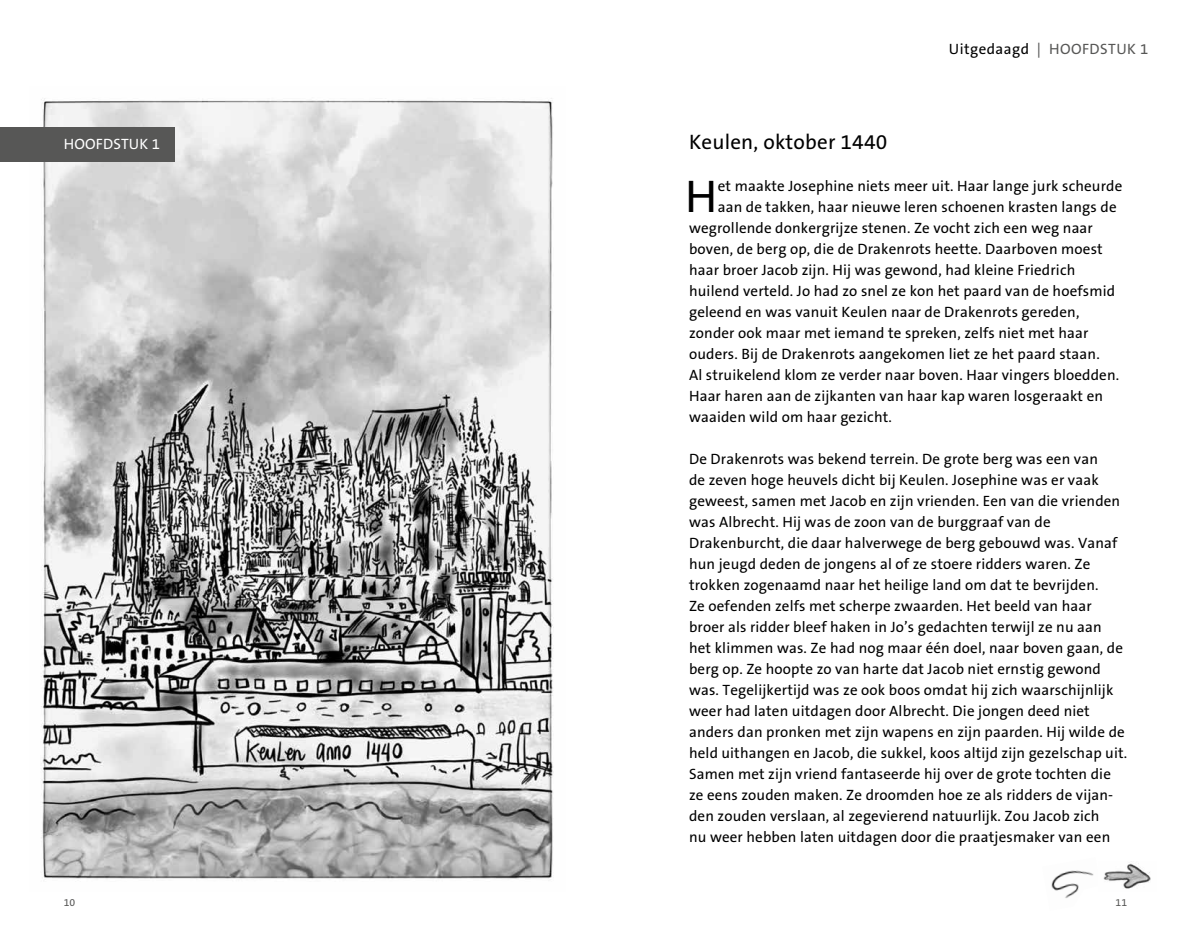
<style>
.page{position:relative;width:1191px;height:936px;background:#fff}
.page>*{position:absolute;margin:0;border:0;box-sizing:border-box;transform-origin:0 0}
.t1{font:46.05px "The Sans B5 Plain";color:#000}
.t2{font:21px "The Sans B5 Plain";letter-spacing:.01em;color:#000}
.t3{font:15px/21px "The Sans B5 Plain";letter-spacing:.01em;color:#000}
.t4{font:15px "The Sans B5 Plain";letter-spacing:.03em;color:#575756}
.t5{font:15px "The Sans B5 Plain";letter-spacing:.01em;color:#fff}
.t6{font:10.5px "The Sans B5 Plain";color:#575756}
.s1{color:#000}
</style>
<div class="page">
<img style="left:30px;top:98px;width:524px;height:781px">
<div style="left:0;top:128px;width:174px;height:34px;background:#575756"></div>
<img style="left:1051px;top:870px;width:43px;height:28px">
<img style="left:1103px;top:863px;width:48px;height:26px">
<p class="t5" style="left:64px;top:136px;width:98px">HOOFDSTUK 1</p>
<p class="t4" style="left:949px;top:41px;width:201px"><span class="s1">Uitgedaagd</span> | HOOFDSTUK 1</p>
<h2 class="t2" style="left:689px;top:131px;width:200px">Keulen, oktober 1440</h2>
<h1 class="t1" style="left:685px;top:172px;width:34px">H</h1>
<p class="t3" style="left:718px;top:176px;width:406px">et maakte Josephine niets meer uit. Haar lange jurk scheurde</p>
<p class="t3" style="left:718px;top:197px;width:400px">aan de takken, haar nieuwe leren schoenen krasten langs de</p>
<p class="t3" style="left:689px;top:218px;width:405px">wegrollende donkergrijze stenen. Ze vocht zich een weg naar</p>
<p class="t3" style="left:689px;top:239px;width:415px">boven, de berg op, die de Drakenrots heette. Daarboven moest</p>
<p class="t3" style="left:689px;top:260px;width:388px">haar broer Jacob zijn. Hij was gewond, had kleine Friedrich</p>
<p class="t3" style="left:689px;top:281px;width:427px">huilend verteld. Jo had zo snel ze kon het paard van de hoefsmid</p>
<p class="t3" style="left:689px;top:302px;width:392px">geleend en was vanuit Keulen naar de Drakenrots gereden,</p>
<p class="t3" style="left:689px;top:323px;width:401px">zonder ook maar met iemand te spreken, zelfs niet met haar</p>
<p class="t3" style="left:689px;top:344px;width:412px">ouders. Bij de Drakenrots aangekomen liet ze het paard staan.</p>
<p class="t3" style="left:689px;top:365px;width:432px">Al struikelend klom ze verder naar boven. Haar vingers bloedden.</p>
<p class="t3" style="left:689px;top:386px;width:415px">Haar haren aan de zijkanten van haar kap waren losgeraakt en</p>
<p class="t3" style="left:689px;top:407px;width:204px">waaiden wild om haar gezicht.</p>
<p class="t3" style="left:689px;top:449px;width:439px">De Drakenrots was bekend terrein. De grote berg was een van<br>de zeven hoge heuvels dicht bij Keulen. Josephine was er vaak geweest, samen met Jacob en zijn vrienden. Een van die vrienden was Albrecht. Hij was de zoon van de burggraaf van de Drakenburcht, die daar halverwege de berg gebouwd was. Vanaf hun jeugd deden de jongens al of ze stoere ridders waren. Ze trokken zogenaamd naar het heilige land om dat te bevrijden.<br>Ze oefenden zelfs met scherpe zwaarden. Het beeld van haar broer als ridder bleef haken in Jo’s gedachten terwijl ze nu aan het klimmen was. Ze had nog maar één doel, naar boven gaan, de berg op. Ze hoopte zo van harte dat Jacob niet ernstig gewond was. Tegelijkertijd was ze ook boos omdat hij zich waarschijnlijk weer had laten uitdagen door Albrecht. Die jongen deed niet anders dan pronken met zijn wapens en zijn paarden. Hij wilde de held uithangen en Jacob, die sukkel, koos altijd zijn gezelschap uit.<br>Samen met zijn vriend fantaseerde hij over de grote tochten die ze eens zouden maken. Ze droomden hoe ze als ridders de vijan&shy;den zouden verslaan, al zegevierend natuurlijk. Zou Jacob zich<br>nu weer hebben laten uitdagen door die praatjesmaker van een</p>
<p class="t6" style="left:64px;top:896px;width:13px">10</p>
<p class="t6" style="left:1115px;top:896px;width:13px">11</p>
</div>
